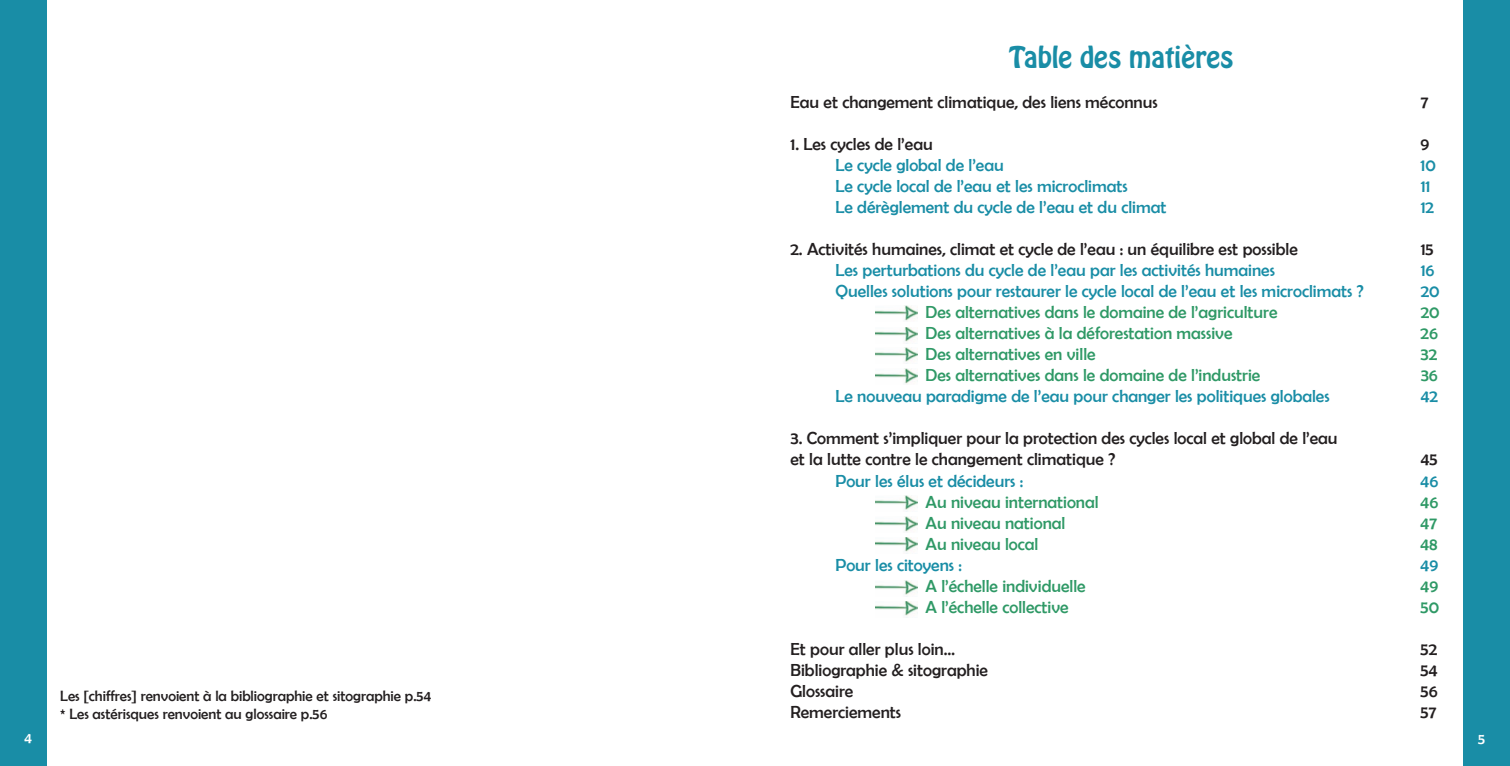
<style>
.page{position:relative;width:1510px;height:766px;background:#fff}
.page>*{position:absolute;margin:0;border:0;box-sizing:border-box;transform-origin:0 0}
.t1{font:26.25px "Hobo Std";color:#198da6}
.t2{font:17.5px "Berlin Sans FB";color:#198da6}
.t3{font:17.5px/21px "Berlin Sans FB";color:#231f20}
.t4{font:17.5px "Berlin Sans FB";color:#2f9966}
.t5{font:15px/18px "Berlin Sans FB";color:#231f20}
.t6{font:15px "Berlin Sans FB";color:#fff}
</style>
<div class="page">
<div style="left:1463px;top:0;width:46px;height:765px;background:#198da6"></div>
<div style="left:0;top:0;width:46px;height:765px;background:#198da6"></div>
<img style="left:875px;top:306px;width:42px;height:15px">
<img style="left:875px;top:327px;width:42px;height:15px">
<img style="left:875px;top:347px;width:42px;height:15px">
<img style="left:875px;top:369px;width:42px;height:15px">
<img style="left:875px;top:495px;width:42px;height:15px">
<img style="left:875px;top:516px;width:42px;height:16px">
<img style="left:875px;top:537px;width:42px;height:15px">
<img style="left:875px;top:580px;width:42px;height:15px">
<img style="left:875px;top:601px;width:42px;height:15px">
<h1 class="t1" style="left:1009px;top:39px;width:226px">Table des matières</h1>
<p class="t5" style="left:60px;top:687px;width:372px">Les [chiffres] renvoient à la bibliographie et sitographie p.54 * Les astérisques renvoient au glossaire p.56</p>
<p class="t3" style="left:790px;top:92px;width:369px">Eau et changement climatique, des liens méconnus</p>
<p class="t3" style="left:1420px;top:92px;width:9px">7</p>
<p class="t3" style="left:790px;top:134px;width:144px">1. Les cycles de l’eau</p>
<p class="t3" style="left:1420px;top:134px;width:10px">9</p>
<p class="t2" style="left:835px;top:155px;width:170px">Le cycle global de l’eau</p>
<p class="t2" style="left:1420px;top:155px;width:17px">10</p>
<p class="t2" style="left:835px;top:176px;width:294px">Le cycle local de l’eau et les microclimats</p>
<p class="t2" style="left:1420px;top:176px;width:11px">11</p>
<p class="t2" style="left:835px;top:197px;width:332px">Le dérèglement du cycle de l’eau et du climat</p>
<p class="t2" style="left:1420px;top:197px;width:15px">12</p>
<p class="t3" style="left:790px;top:239px;width:509px">2. Activités humaines, climat et cycle de l’eau : un équilibre est possible</p>
<p class="t3" style="left:1420px;top:239px;width:15px">15</p>
<p class="t2" style="left:835px;top:260px;width:441px">Les perturbations du cycle de l’eau par les activités humaines</p>
<p class="t2" style="left:1420px;top:260px;width:15px">16</p>
<p class="t2" style="left:835px;top:281px;width:530px">Quelles solutions pour restaurer le cycle local de l’eau et les microclimats ?</p>
<p class="t2" style="left:1420px;top:281px;width:20px">20</p>
<p class="t4" style="left:925px;top:302px;width:353px">Des alternatives dans le domaine de l’agriculture</p>
<p class="t4" style="left:1420px;top:302px;width:20px">20</p>
<p class="t4" style="left:925px;top:323px;width:309px">Des alternatives à la déforestation massive</p>
<p class="t4" style="left:1420px;top:323px;width:19px">26</p>
<p class="t4" style="left:925px;top:344px;width:172px">Des alternatives en ville</p>
<p class="t4" style="left:1420px;top:344px;width:18px">32</p>
<p class="t4" style="left:925px;top:365px;width:336px">Des alternatives dans le domaine de l’industrie</p>
<p class="t4" style="left:1420px;top:365px;width:19px">36</p>
<p class="t2" style="left:835px;top:386px;width:496px">Le nouveau paradigme de l’eau pour changer les politiques globales</p>
<p class="t2" style="left:1420px;top:386px;width:19px">42</p>
<p class="t3" style="left:790px;top:428px;width:548px">3. Comment s’impliquer pour la protection des cycles local et global de l’eau et la lutte contre le changement climatique ?</p>
<p class="t3" style="left:1420px;top:449px;width:19px">45</p>
<p class="t2" style="left:835px;top:470px;width:189px">Pour les élus et décideurs :</p>
<p class="t2" style="left:1420px;top:470px;width:19px">46</p>
<p class="t4" style="left:925px;top:491px;width:175px">Au niveau international</p>
<p class="t4" style="left:1420px;top:491px;width:19px">46</p>
<p class="t4" style="left:925px;top:512px;width:141px">Au niveau national</p>
<p class="t4" style="left:1420px;top:512px;width:18px">47</p>
<p class="t4" style="left:925px;top:533px;width:114px">Au niveau local</p>
<p class="t4" style="left:1420px;top:533px;width:18px">48</p>
<p class="t2" style="left:835px;top:554px;width:128px">Pour les citoyens :</p>
<p class="t2" style="left:1420px;top:554px;width:19px">49</p>
<p class="t4" style="left:925px;top:575px;width:162px">A l’échelle individuelle</p>
<p class="t4" style="left:1420px;top:575px;width:19px">49</p>
<p class="t4" style="left:925px;top:596px;width:145px">A l’échelle collective</p>
<p class="t4" style="left:1420px;top:596px;width:20px">50</p>
<p class="t3" style="left:790px;top:638px;width:166px">Et pour aller plus loin…</p>
<p class="t3" style="left:1420px;top:638px;width:18px">52</p>
<p class="t3" style="left:790px;top:659px;width:199px">Bibliographie &amp; sitographie</p>
<p class="t3" style="left:1420px;top:659px;width:19px">54</p>
<p class="t3" style="left:790px;top:680px;width:64px">Glossaire</p>
<p class="t3" style="left:1420px;top:680px;width:19px">56</p>
<p class="t3" style="left:790px;top:701px;width:112px">Remerciements</p>
<p class="t3" style="left:1420px;top:701px;width:18px">57</p>
<p class="t6" style="left:25px;top:729px;width:9px">4</p>
<p class="t6" style="left:1478px;top:730px;width:9px">5</p>
</div>
